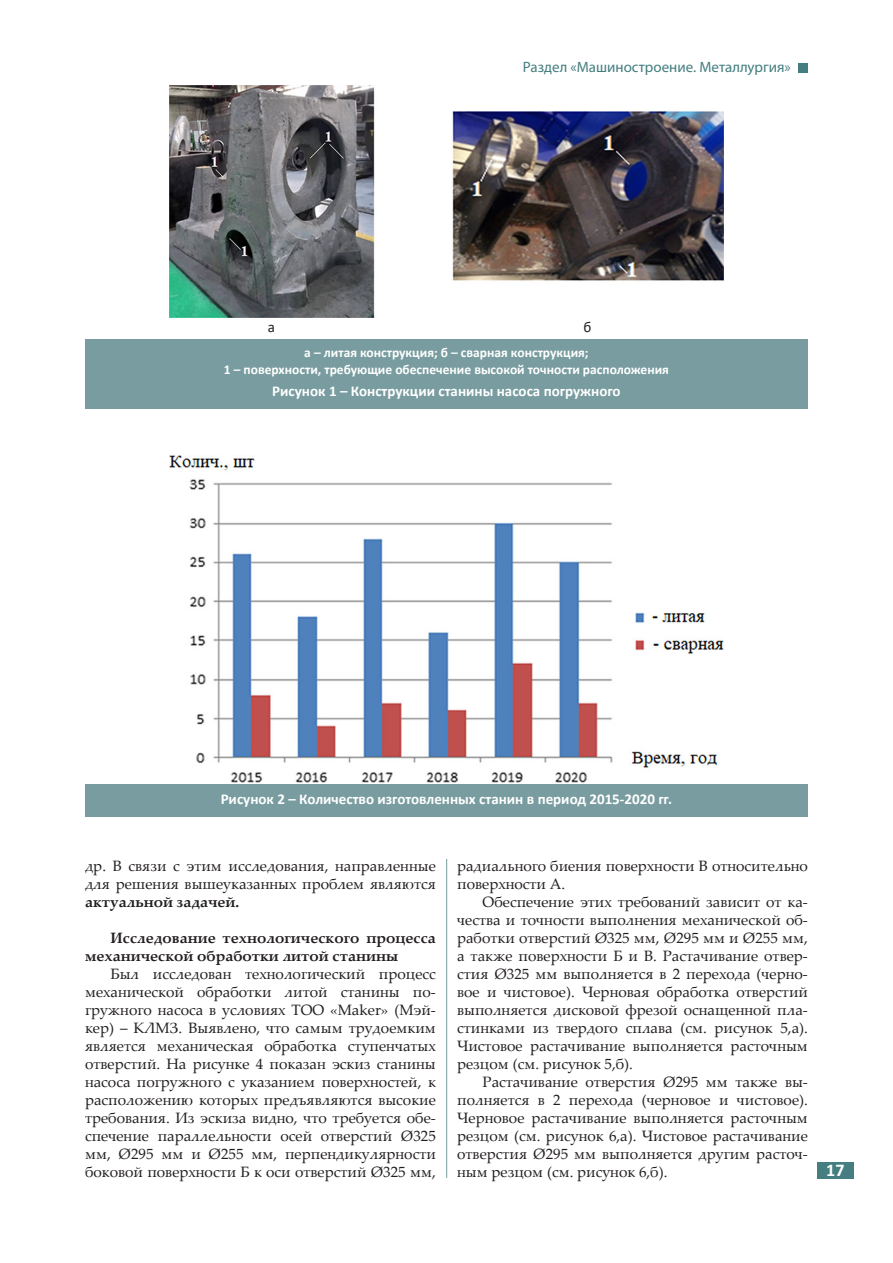
<style>
.page{position:relative;width:893px;height:1263px;background:#fff}
.page>*{position:absolute;margin:0;border:0;box-sizing:border-box;transform-origin:0 0}
.t1{font:700 18px "Calibri";color:#fff}
.ТЕКСТ_Palatino_Linot{font:15px/18px "Palatino Linotype";color:#231f20;text-align:justify}
.Рисунки_Calibri_10pt{font:700 15px "Calibri";color:#fff}
.ТЕКСТ_Palatino_Linot-2{font:700 15px/18px "Palatino Linotype";color:#231f20}
.t2{font:15px "Myriad Pro";color:#447e80}
.t3{font:15px "Calibri";color:#231f20}
.Рисунки_Calibri_10pt-2{font:700 13.5px/16.2px "Calibri";color:#fff;text-align:center}
.s1{font-weight:700}
</style>
<div class="page">
<div style="left:817px;top:1162px;width:36px;height:16px;background:#447e80"></div>
<div style="left:798px;top:63px;width:10px;height:9px;background:#447e80"></div>
<div style="left:85px;top:339px;width:723px;height:47px;background:#789c9f"></div>
<div style="left:85px;top:376px;width:723px;height:32px;background:#789c9f"></div>
<img style="left:170px;top:85px;width:553px;height:232px">
<div style="left:85px;top:784px;width:723px;height:32px;background:#789c9f"></div>
<img style="left:170px;top:455px;width:553px;height:327px">
<hr style="left:446px;top:859px;width:1px;height:319px;background:#789c9f">
<p class="t2" style="left:523px;top:58px;width:269px">Раздел «Машиностроение. Металлургия»</p>
<p class="t3" style="left:268px;top:317px;width:9px">а</p>
<p class="t3" style="left:584px;top:317px;width:9px">б</p>
<p class="Рисунки_Calibri_10pt-2" style="left:224px;top:345px;width:447px">а – литая конструкция; б – сварная конструкция;<br>1 – поверхности, требующие обеспечение высокой точности расположения</p>
<p class="Рисунки_Calibri_10pt" style="left:272px;top:380px;width:350px">Рисунок 1 – Конструкции станины насоса погружного</p>
<p class="Рисунки_Calibri_10pt" style="left:221px;top:788px;width:453px">Рисунок 2 – Количество изготовленных станин в период 2015-2020 гг.</p>
<p class="ТЕКСТ_Palatino_Linot" style="left:85px;top:856px;width:352px">др. В связи с этим исследования, направленные для решения вышеуказанных проблем являются <span class="s1">актуальной задачей.</span></p>
<p class="ТЕКСТ_Palatino_Linot-2" style="left:85px;top:928px;width:352px;text-indent:26px">Исследование технологического процесса механической обработки литой станины</p>
<p class="ТЕКСТ_Palatino_Linot" style="left:85px;top:964px;width:352px;text-indent:26px">Был исследован технологический процесс механической обработки литой станины по&shy;гружного насоса в условиях ТОО «Maker» (Мэй&shy;кер) – КЛМЗ. Выявлено, что самым трудоемким является механическая обработка ступенчатых отверстий. На рисунке 4 показан эскиз станины насоса погружного с указанием поверхностей, к расположению которых предъявляются высокие требования. Из эскиза видно, что требуется обе&shy;спечение параллельности осей отверстий Ø325 мм, Ø295 мм и Ø255 мм, перпендикулярности боковой поверхности Б к оси отверстий Ø325 мм,</p>
<p class="ТЕКСТ_Palatino_Linot" style="left:457px;top:856px;width:352px">радиального биения поверхности В относительно поверхности А.</p>
<p class="ТЕКСТ_Palatino_Linot" style="left:457px;top:892px;width:352px;text-indent:26px">Обеспечение этих требований зависит от ка&shy;чества и точности выполнения механической об&shy;работки отверстий Ø325 мм, Ø295 мм и Ø255 мм, а также поверхности Б и В. Растачивание отвер&shy;стия Ø325 мм выполняется в 2 перехода (черно&shy;вое и чистовое). Черновая обработка отверстий выполняется дисковой фрезой оснащенной пла&shy;стинками из твердого сплава (см. рисунок 5,а).<br>Чистовое растачивание выполняется расточным резцом (см. рисунок 5,б).</p>
<p class="ТЕКСТ_Palatino_Linot" style="left:457px;top:1072px;width:352px;text-indent:26px">Растачивание отверстия Ø295 мм также вы&shy;полняется в 2 перехода (черновое и чистовое).<br>Черновое растачивание выполняется расточным резцом (см. рисунок 6,а). Чистовое растачивание отверстия Ø295 мм выполняется другим расточ&shy;ным резцом (см. рисунок 6,б).</p>
<p class="t1" style="left:826px;top:1157px;width:20px">17</p>
</div>
